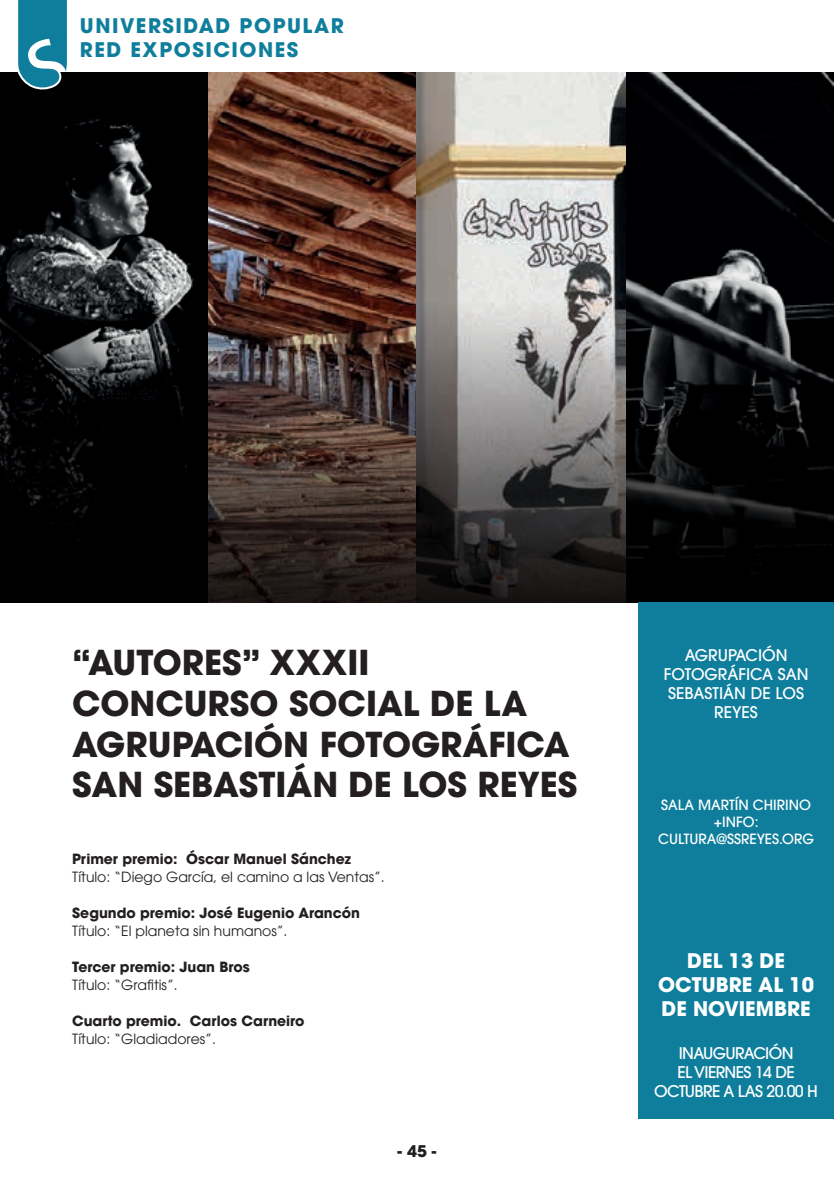
<style>
.page{position:relative;width:834px;height:1191px;background:#fff}
.page>*{position:absolute;margin:0;border:0;box-sizing:border-box;transform-origin:0 0}
.t1{font:700 34.2px/41px "ITC Avant Garde Std";color:#231f20}
.t2{font:700 20px/24px "ITC Avant Garde Std";letter-spacing:.075em;color:#0f7e9c}
.t3{font:700 20px/24px "ITC Avant Garde Std";color:#fff;text-align:center}
.t4{font:500 16px/19.2px "ITC Avant Garde Std";color:#fff;text-align:center}
.t5{font:500 16px/19.2px "ITC Avant Garde Std";letter-spacing:-.025em;color:#fff;text-align:center}
.t6{font:700 16px "ITC Avant Garde Std";color:#231f20}
.t7{font:700 14px "ITC Avant Garde Std";color:#231f20}
.t8{font:14px "ITC Avant Garde Std";color:#231f20}
.t9{font:500 14px/16.8px "ITC Avant Garde Std";color:#fff;text-align:center}
</style>
<div class="page">
<img style="left:0;top:72px;width:833px;height:231px">
<svg style="left:0;top:303px;width:833px;height:299px;background:#2f2a29"></svg>
<div style="left:638px;top:602px;width:195px;height:517px;background:#0f7e9c"></div>
<svg style="left:15px;top:0;width:55px;height:92px"></svg>
<h2 class="t2" style="left:80px;top:14px;width:265px">UNIVERSIDAD POPULAR<br>RED EXPOSICIONES</h2>
<h1 class="t1" style="left:72px;top:641px;width:506px">“AUTORES” XXXII<br>CONCURSO SOCIAL DE LA<br>AGRUPACIÓN FOTOGRÁFICA<br>SAN SEBASTIÁN DE LOS REYES</h1>
<p class="t7" style="left:72px;top:849px;width:280px">Primer premio: Óscar Manuel Sánchez</p>
<p class="t8" style="left:72px;top:868px;width:314px">Título: “Diego García, el camino a las Ventas”.</p>
<p class="t7" style="left:72px;top:903px;width:289px">Segundo premio: José Eugenio Arancón</p>
<p class="t8" style="left:72px;top:922px;width:217px">Título: “El planeta sin humanos”.</p>
<p class="t7" style="left:72px;top:957px;width:179px">Tercer premio: Juan Bros</p>
<p class="t8" style="left:72px;top:976px;width:107px">Título: “Grafitis”.</p>
<p class="t7" style="left:72px;top:1011px;width:234px">Cuarto premio. Carlos Carneiro</p>
<p class="t8" style="left:72px;top:1030px;width:145px">Título: “Gladiadores”.</p>
<p class="t6" style="left:397px;top:1140px;width:40px">- 45 -</p>
<p class="t4" style="left:663px;top:645px;width:146px">AGRUPACIÓN<br>FOTOGRÁFICA SAN<br>SEBASTIÁN DE LOS<br>REYES</p>
<p class="t9" style="left:658px;top:796px;width:157px">SALA MARTÍN CHIRINO +INFO:<br>CULTURA@SSREYES.ORG</p>
<h2 class="t3" style="left:658px;top:948px;width:157px">DEL 13 DE<br>OCTUBRE AL 10<br>DE NOVIEMBRE</h2>
<p class="t5" style="left:654px;top:1043px;width:165px">INAUGURACIÓN<br>EL VIERNES 14 DE<br>OCTUBRE A LAS 20.00 H</p>
</div>
